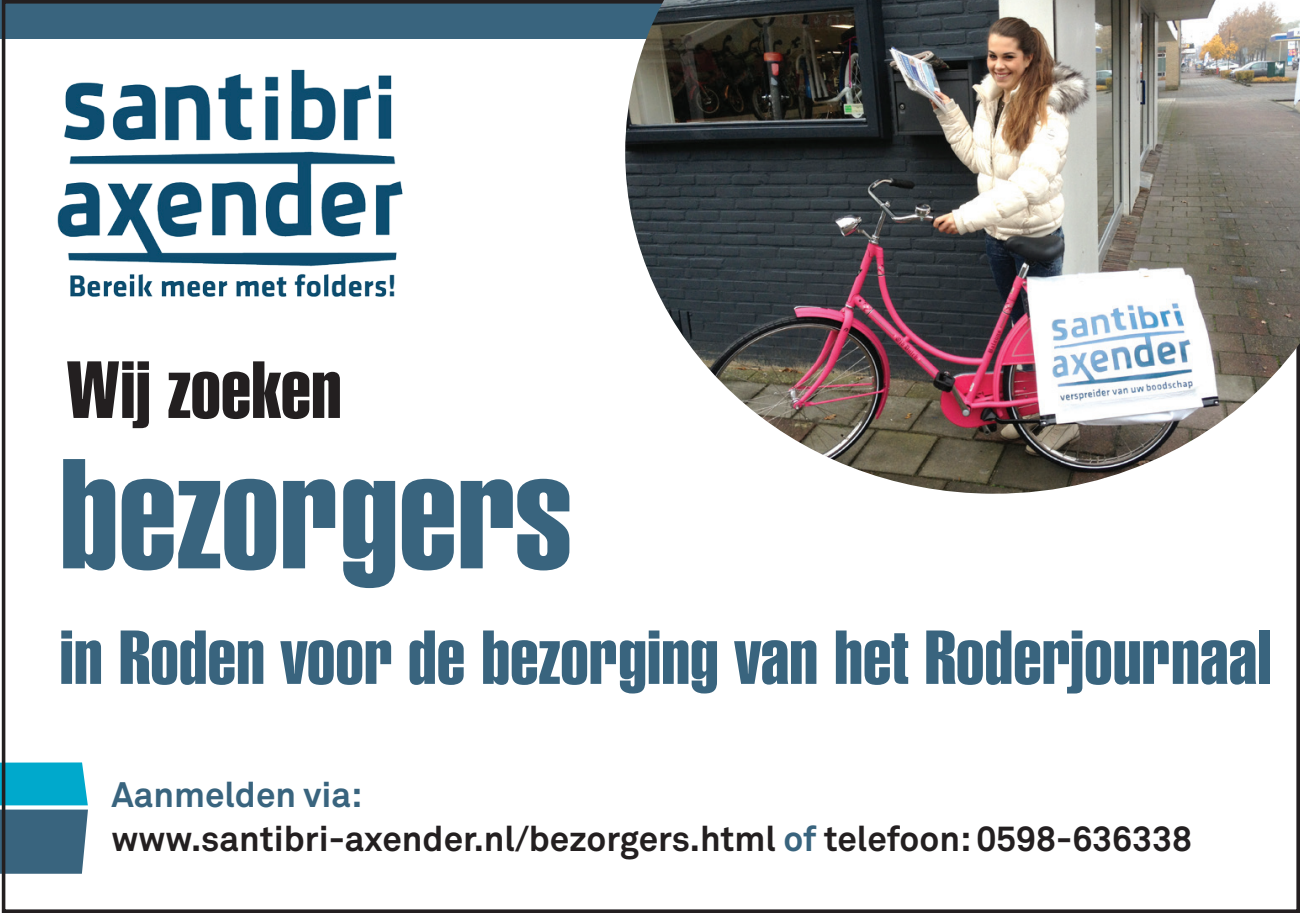
<style>
.page{position:relative;width:1300px;height:913px;background:#fff}
.page>*{position:absolute;margin:0;border:0;box-sizing:border-box;transform-origin:0 0}
.t1{font:151.9px "Swiss 911 BT Extra Compressed";color:#39647e;scale:1.14 1}
.t2{font:78.75px "Swiss 911 BT Extra Compressed";color:#231f20;scale:1.14 1}
.t3{font:74.2px "Swiss 911 BT Extra Compressed";color:#39647e;scale:1.14 1}
.t4{font:700 35px/44.1px "Akkurat Pro";color:#231f20}
.s1{color:#39647e}
</style>
<div class="page">
<div style="left:0;top:0;width:1300px;height:38px;background:#39647e"></div>
<svg style="left:0;top:762px;width:88px;height:112px;background:#31849e"></svg>
<img style="left:57px;top:69px;width:346px;height:228px">
<img style="left:625px;top:0;width:675px;height:494px">
<h2 class="t2" style="left:66px;top:346px;width:243px">Wij zoeken</h2>
<h1 class="t1" style="left:60px;top:429px;width:451px">bezorgers</h1>
<h3 class="t3" style="left:60px;top:616px;width:1064px">in Roden voor de bezorging van het Roderjournaal</h3>
<p class="t4" style="left:111px;top:773px;width:1082px"><span class="s1">Aanmelden via:<br></span>www.santibri-axender.nl/bezorgers.html <span class="s1">of</span> telefoon: 0598-636338</p>
</div>
